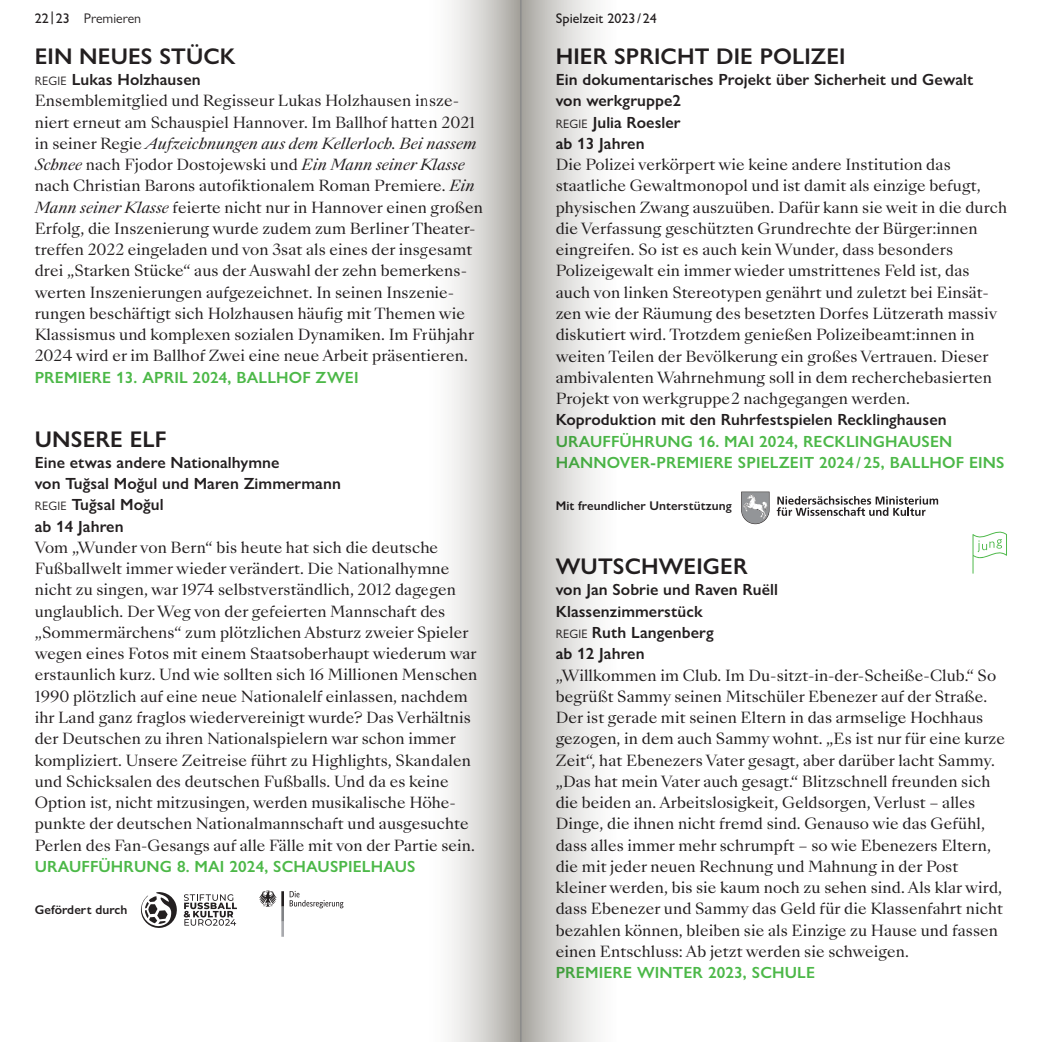
<style>
.page{position:relative;width:1042px;height:1042px;background:#fff}
.page>*{position:absolute;margin:0;border:0;box-sizing:border-box;transform-origin:0 0}
.Headline_STÜCKE{font:600 22.75px "Gill Sans Nova";letter-spacing:.005em;color:#231f20}
.DATUM{font:600 16.1px/21.3px "Gill Sans Nova";letter-spacing:.01em;color:#4cb848}
.Autorenzeile{font:600 16.1px/21.2px "Gill Sans Nova";letter-spacing:.005em;color:#231f20}
.Besetzung___GS_9_5_1{font:600 16.1px "Gill Sans Nova";letter-spacing:.005em;color:#231f20}
.Copy_2023_24{font:14.88px/21.2px "Sang Bleu Kingdom";letter-spacing:.005em;color:#231f20}
.t1{font:500 14px "Gill Sans Nova";letter-spacing:.005em;color:#231f20}
.t2{font:14px "Gill Sans Nova";color:#231f20}
.Besetzung___GS_9_5_1-2{font:600 12.6px "Gill Sans Nova";letter-spacing:.005em;color:#231f20}
.s1{font-weight:500}
.s2{font-weight:400;font-size:12.25px}
.s3{font-style:italic}
</style>
<div class="page">
<svg style="left:141px;top:892px;width:36px;height:36px"></svg>
<svg style="left:184px;top:894px;width:53px;height:31px"></svg>
<svg style="left:290px;top:891px;width:53px;height:17px"></svg>
<svg style="left:259px;top:890px;width:25px;height:47px"></svg>
<svg style="left:741px;top:492px;width:28px;height:32px"></svg>
<svg style="left:777px;top:496px;width:161px;height:20px"></svg>
<svg style="left:972px;top:531px;width:35px;height:43px"></svg>
<div style="left:427px;top:0;width:94px;height:1042px;background:linear-gradient(to right,#fff,#adaba5)"></div>
<div style="left:521px;top:0;width:95px;height:1042px;background:linear-gradient(to right,#adaca6,#fff)"></div>
<hr style="left:520px;top:0;width:1px;height:1042px;background:#808285">
<p class="t2" style="left:35px;top:10px;width:108px"><span class="s1">22|23</span> Premieren</p>
<p class="t1" style="left:556px;top:10px;width:103px">Spielzeit 2023/24</p>
<p class="Headline_STÜCKE" style="left:35px;top:42px;width:202px">EIN NEUES STÜCK</p>
<p class="Besetzung___GS_9_5_1" style="left:35px;top:70px;width:167px"><span class="s2">REGIE</span> Lukas Holzhausen</p>
<p class="Copy_2023_24" style="left:35px;top:91px;width:450px">Ensemblemitglied und Regisseur Lukas Holzhausen insze&shy;niert erneut am Schauspiel Hannover. Im Ballhof hatten 2021 in seiner Regie <span class="s3">Aufzeichnungen aus dem Kellerloch. Bei nassem Schnee</span> nach Fjodor Dostojewski und <span class="s3">Ein Mann seiner Klasse </span>nach Christian Barons autofiktionalem Roman Premiere. <span class="s3">Ein Mann seiner Klasse</span> feierte nicht nur in Hannover einen großen Erfolg, die Inszenierung wurde zudem zum Berliner Theater&shy;treffen 2022 eingeladen und von 3sat als eines der insgesamt drei „Starken Stücke“ aus der Auswahl der zehn bemerkens&shy;werten Inszenierungen aufgezeichnet. In seinen Inszenie&shy;rungen beschäftigt sich Holzhausen häufig mit Themen wie Klassismus und komplexen sozialen Dynamiken. Im Frühjahr 2024 wird er im Ballhof Zwei eine neue Arbeit präsentieren.</p>
<p class="DATUM" style="left:35px;top:366px;width:325px">PREMIERE 13. APRIL 2024, BALLHOF ZWEI</p>
<p class="Headline_STÜCKE" style="left:35px;top:425px;width:133px">UNSERE ELF</p>
<p class="Autorenzeile" style="left:35px;top:452px;width:246px">Eine etwas andere Nationalhymne</p>
<p class="Autorenzeile" style="left:35px;top:473px;width:308px">von Tuğsal Moğul und Maren Zimmermann</p>
<p class="Besetzung___GS_9_5_1" style="left:35px;top:495px;width:131px"><span class="s2">REGIE</span> Tuğsal Moğul</p>
<p class="Besetzung___GS_9_5_1" style="left:35px;top:516px;width:90px">ab 14 Jahren</p>
<p class="Copy_2023_24" style="left:35px;top:537px;width:444px">Vom „Wunder von Bern“ bis heute hat sich die deutsche Fußballwelt immer wieder verändert. Die Nationalhymne nicht zu singen, war 1974 selbstverständlich, 2012 dagegen unglaublich. Der Weg von der gefeierten Mannschaft des „Sommermärchens“ zum plötzlichen Absturz zweier Spieler wegen eines Fotos mit einem Staatsoberhaupt wiederum war erstaunlich kurz. Und wie sollten sich 16 Millionen Menschen 1990 plötzlich auf eine neue Nationalelf einlassen, nachdem ihr Land ganz fraglos wiedervereinigt wurde? Das Verhältnis der Deutschen zu ihren Nationalspielern war schon immer kompliziert. Unsere Zeitreise führt zu Highlights, Skandalen und Schicksalen des deutschen Fußballs. Und da es keine Option ist, nicht mitzusingen, werden musikalische Höhe&shy;punkte der deutschen Nationalmannschaft und ausgesuchte Perlen des Fan-Gesangs auf alle Fälle mit von der Partie sein.</p>
<p class="DATUM" style="left:35px;top:855px;width:382px">URAUFFÜHRUNG 8. MAI 2024, SCHAUSPIELHAUS</p>
<p class="Besetzung___GS_9_5_1-2" style="left:35px;top:902px;width:94px">Gefördert durch</p>
<p class="Headline_STÜCKE" style="left:556px;top:42px;width:291px">HIER SPRICHT DIE POLIZEI</p>
<p class="Autorenzeile" style="left:556px;top:69px;width:419px">Ein dokumentarisches Projekt über Sicherheit und Gewalt von werkgruppe2</p>
<p class="Besetzung___GS_9_5_1" style="left:556px;top:112px;width:126px"><span class="s2">REGIE</span> Julia Roesler</p>
<p class="Besetzung___GS_9_5_1" style="left:556px;top:133px;width:90px">ab 13 Jahren</p>
<p class="Copy_2023_24" style="left:556px;top:155px;width:453px">Die Polizei verkörpert wie keine andere Institution das staatliche Gewaltmonopol und ist damit als einzige befugt, physischen Zwang auszuüben. Dafür kann sie weit in die durch die Verfassung geschützten Grundrechte der Bürger:innen eingreifen. So ist es auch kein Wunder, dass besonders Polizeigewalt ein immer wieder umstrittenes Feld ist, das auch von linken Stereotypen genährt und zuletzt bei Einsät&shy;zen wie der Räumung des besetzten Dorfes Lützerath massiv diskutiert wird. Trotzdem genießen Polizeibeamt:innen in weiten Teilen der Bevölkerung ein großes Vertrauen. Dieser ambivalenten Wahrnehmung soll in dem recherchebasierten Projekt von werkgruppe 2 nachgegangen werden.</p>
<p class="Besetzung___GS_9_5_1" style="left:556px;top:410px;width:392px">Koproduktion mit den Ruhrfestspielen Recklinghausen</p>
<p class="DATUM" style="left:556px;top:430px;width:450px">URAUFFÜHRUNG 16. MAI 2024, RECKLINGHAUSEN<br>HANNOVER-PREMIERE SPIELZEIT 2024 / 25, BALLHOF EINS</p>
<p class="Besetzung___GS_9_5_1-2" style="left:556px;top:498px;width:177px">Mit freundlicher Unterstützung</p>
<p class="Headline_STÜCKE" style="left:556px;top:552px;width:193px">WUTSCHWEIGER</p>
<p class="Autorenzeile" style="left:556px;top:579px;width:224px">von Jan Sobrie und Raven Ruëll</p>
<p class="Autorenzeile" style="left:556px;top:600px;width:148px">Klassenzimmerstück</p>
<p class="Besetzung___GS_9_5_1" style="left:556px;top:622px;width:160px"><span class="s2">REGIE</span> Ruth Langenberg</p>
<p class="Besetzung___GS_9_5_1" style="left:556px;top:644px;width:90px">ab 12 Jahren</p>
<p class="Copy_2023_24" style="left:556px;top:665px;width:451px">„Willkommen im Club. Im Du-sitzt-in-der-Scheiße-Club.“ So begrüßt Sammy seinen Mitschüler Ebenezer auf der Straße.<br>Der ist gerade mit seinen Eltern in das armselige Hochhaus gezogen, in dem auch Sammy wohnt. „Es ist nur für eine kurze Zeit“, hat Ebenezers Vater gesagt, aber darüber lacht Sammy. „Das hat mein Vater auch gesagt.“ Blitzschnell freunden sich die beiden an. Arbeitslosigkeit, Geldsorgen, Verlust – alles Dinge, die ihnen nicht fremd sind. Genauso wie das Gefühl, dass alles immer mehr schrumpft – so wie Ebenezers Eltern, die mit jeder neuen Rechnung und Mahnung in der Post kleiner werden, bis sie kaum noch zu sehen sind. Als klar wird, dass Ebenezer und Sammy das Geld für die Klassenfahrt nicht bezahlen können, bleiben sie als Einzige zu Hause und fassen einen Entschluss: Ab jetzt werden sie schweigen.</p>
<p class="DATUM" style="left:556px;top:962px;width:261px">PREMIERE WINTER 2023, SCHULE</p>
</div>
